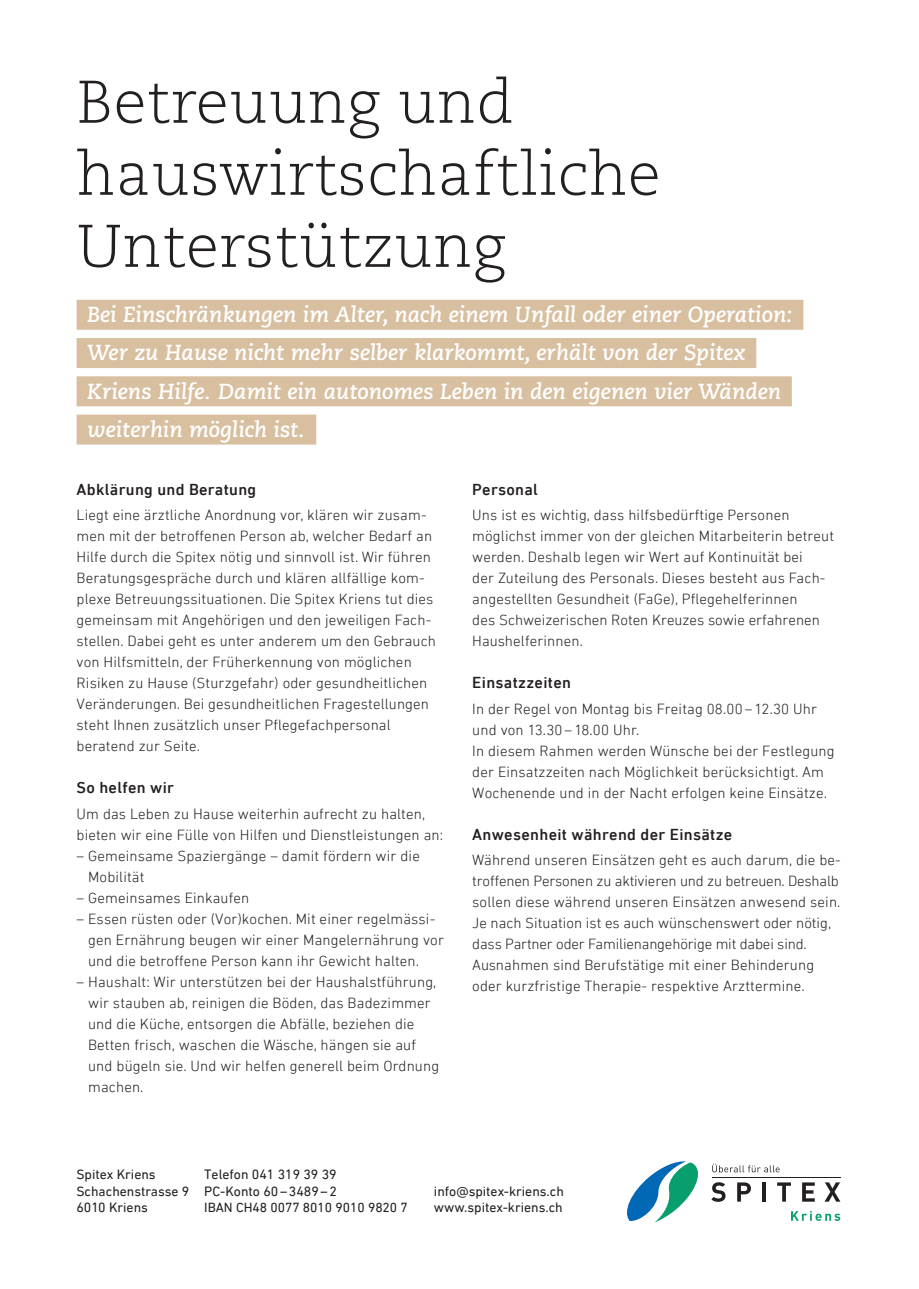
<style>
.page{position:relative;width:919px;height:1289px;background:#fff}
.page>*{position:absolute;margin:0;border:0;box-sizing:border-box;transform-origin:0 0}
.Titel_Gross{font:300 60px/72px "Caecilia LT Std";letter-spacing:.01em;color:#231f20}
.Lead{font:italic 700 21.75px "Caecilia LT Std";color:#fff}
.Zwischentitel_HF{font:500 16.2px "DIN Next LT Pro";letter-spacing:.02em;color:#231f20}
.Grundtext{font:300 15px/21px "DIN Next LT Pro";letter-spacing:.01em;color:#231f20}
.t1{font:13.8px "DIN Next LT Pro";color:#231f20}
.t2{font:13.5px "DIN Next LT Pro";color:#231f20}
</style>
<div class="page">
<div style="left:77px;top:300px;width:726px;height:30px;background:#d8bfa0"></div>
<div style="left:77px;top:338px;width:679px;height:30px;background:#d8bfa0"></div>
<div style="left:77px;top:376px;width:714px;height:30px;background:#d8bfa0"></div>
<div style="left:77px;top:414px;width:239px;height:30px;background:#d8bfa0"></div>
<svg style="left:627px;top:1161px;width:71px;height:61px"></svg>
<svg style="left:711px;top:1182px;width:14px;height:19px"></svg>
<svg style="left:737px;top:1182px;width:14px;height:19px"></svg>
<hr style="left:762px;top:1182px;width:4px;height:19px;background:#231f20">
<svg style="left:777px;top:1182px;width:13px;height:19px"></svg>
<svg style="left:802px;top:1182px;width:12px;height:19px"></svg>
<svg style="left:825px;top:1182px;width:15px;height:19px"></svg>
<hr style="left:712px;top:1176px;width:128px;height:1px;background:#231f20">
<svg style="left:712px;top:1163px;width:67px;height:9px"></svg>
<svg style="left:791px;top:1211px;width:49px;height:9px"></svg>
<p class="Titel_Gross" style="left:77px;top:67px;width:585px">Betreuung und hauswirtschaftliche<br>Unterstützung</p>
<p class="Lead" style="left:87px;top:302px;width:707px">Bei Einschränkungen im Alter, nach einem Unfall oder einer Operation:</p>
<p class="Lead" style="left:87px;top:340px;width:660px">Wer zu Hause nicht mehr selber klarkommt, erhält von der Spitex</p>
<p class="Lead" style="left:87px;top:378px;width:695px">Kriens Hilfe. Damit ein autonomes Leben in den eigenen vier Wänden</p>
<p class="Lead" style="left:87px;top:416px;width:219px">weiterhin möglich ist.</p>
<p class="Zwischentitel_HF" style="left:77px;top:480px;width:181px">Abklärung und Beratung</p>
<p class="Grundtext" style="left:77px;top:504px;width:361px">Liegt eine ärztliche Anordnung vor, klären wir zusam&shy;men mit der betroffenen Person ab, welcher Bedarf an Hilfe durch die Spitex nötig und sinnvoll ist. Wir führen Beratungsgespräche durch und klären allfällige kom&shy;plexe Betreuungssituationen. Die Spitex Kriens tut dies gemeinsam mit Angehörigen und den jeweiligen Fach&shy;stellen. Dabei geht es unter anderem um den Gebrauch von Hilfsmitteln, der Früherkennung von möglichen Risiken zu Hause (Sturzgefahr) oder gesundheitlichen Veränderungen. Bei gesundheitlichen Fragestellungen steht Ihnen zusätzlich unser Pflegefachpersonal beratend zur Seite.</p>
<p class="Zwischentitel_HF" style="left:77px;top:778px;width:99px">So helfen wir</p>
<p class="Grundtext" style="left:77px;top:802px;width:368px">Um das Leben zu Hause weiterhin aufrecht zu halten, bieten wir eine Fülle von Hilfen und Dienstleistungen an:</p>
<p class="Grundtext" style="left:88px;top:844px;width:333px;text-indent:-12px">– Gemeinsame Spaziergänge – damit fördern wir die<br>Mobilität</p>
<p class="Grundtext" style="left:77px;top:886px;width:174px">– Gemeinsames Einkaufen</p>
<p class="Grundtext" style="left:88px;top:907px;width:357px;text-indent:-12px">– Essen rüsten oder (Vor)kochen. Mit einer regelmässi&shy;gen Ernährung beugen wir einer Mangelernährung vor und die betroffene Person kann ihr Gewicht halten.</p>
<p class="Grundtext" style="left:88px;top:970px;width:352px;text-indent:-12px">– Haushalt: Wir unterstützen bei der Haushalstführung, wir stauben ab, reinigen die Böden, das Badezimmer und die Küche, entsorgen die Abfälle, beziehen die Betten frisch, waschen die Wäsche, hängen sie auf und bügeln sie. Und wir helfen generell beim Ordnung machen.</p>
<p class="Zwischentitel_HF" style="left:472px;top:480px;width:67px">Personal</p>
<p class="Grundtext" style="left:472px;top:504px;width:363px">Uns ist es wichtig, dass hilfsbedürftige Personen möglichst immer von der gleichen Mitarbeiterin betreut werden. Deshalb legen wir Wert auf Kontinuität bei<br>der Zuteilung des Personals. Dieses besteht aus Fach&shy;angestellten Gesundheit (FaGe), Pflegehelferinnen<br>des Schweizerischen Roten Kreuzes sowie erfahrenen Haushelferinnen.</p>
<p class="Zwischentitel_HF" style="left:472px;top:673px;width:100px">Einsatzzeiten</p>
<p class="Grundtext" style="left:472px;top:697px;width:364px">In der Regel von Montag bis Freitag 08.00 – 12.30 Uhr und von 13.30 – 18.00 Uhr.<br>In diesem Rahmen werden Wünsche bei der Festlegung der Einsatzzeiten nach Möglichkeit berücksichtigt. Am Wochenende und in der Nacht erfolgen keine Einsätze.</p>
<p class="Zwischentitel_HF" style="left:472px;top:824px;width:262px">Anwesenheit während der Einsätze</p>
<p class="Grundtext" style="left:472px;top:849px;width:370px">Während unseren Einsätzen geht es auch darum, die be&shy;troffenen Personen zu aktivieren und zu betreuen. Deshalb sollen diese während unseren Einsätzen anwesend sein.<br>Je nach Situation ist es auch wünschenswert oder nötig, dass Partner oder Familienangehörige mit dabei sind.<br>Ausnahmen sind Berufstätige mit einer Behinderung oder kurzfristige Therapie- respektive Arzttermine.</p>
<p class="t1" style="left:76px;top:1166px;width:81px">Spitex Kriens</p>
<p class="t1" style="left:76px;top:1182px;width:114px">Schachenstrasse 9</p>
<p class="t1" style="left:76px;top:1199px;width:73px">6010 Kriens</p>
<p class="t1" style="left:204px;top:1166px;width:134px">Telefon 041 319 39 39</p>
<p class="t1" style="left:204px;top:1182px;width:134px">PC-Konto 60–3489–2</p>
<p class="t2" style="left:204px;top:1199px;width:205px">IBAN CH48 0077 8010 9010 9820 7</p>
<p class="t1" style="left:434px;top:1182px;width:131px">info@spitex-kriens.ch</p>
<p class="t1" style="left:434px;top:1199px;width:130px">www.spitex-kriens.ch</p>
</div>
